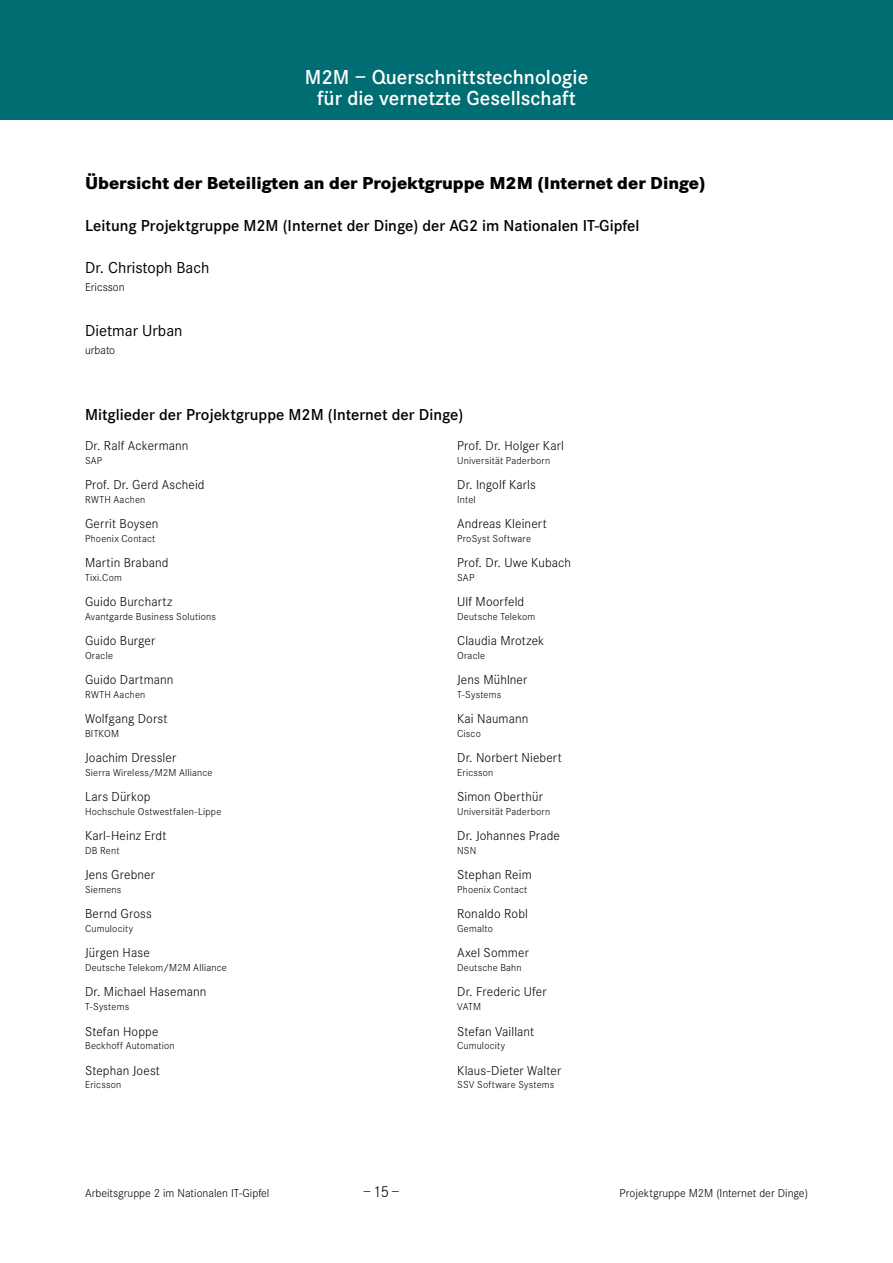
<style>
.page{position:relative;width:893px;height:1263px;background:#fff}
.page>*{position:absolute;margin:0;border:0;box-sizing:border-box;transform-origin:0 0}
.t1{font:600 21px/21px "Corporate S";color:#fff;text-align:center}
.t2{font:800 18px "Corporate S";color:#000}
.t3{font:600 16.5px "Corporate S";color:#000}
.t4{font:16.5px "Corporate S";color:#000}
.t5{font:300 16.5px "Corporate S";color:#000}
.t6{font:300 13.5px "Corporate S";letter-spacing:.01em;color:#000}
.t7{font:300 12px "Corporate S";color:#000}
.t8{font:300 10.5px "Corporate S";letter-spacing:.02em;color:#000}
</style>
<div class="page">
<div style="left:0;top:0;width:893px;height:120px;background:#006d72"></div>
<h1 class="t1" style="left:305px;top:67px;width:285px">M2M – Querschnittstechnologie für die vernetzte Gesellschaft</h1>
<h2 class="t2" style="left:85px;top:172px;width:622px">Übersicht der Beteiligten an der Projektgruppe M2M (Internet der Dinge)</h2>
<p class="t3" style="left:85px;top:216px;width:556px">Leitung Projektgruppe M2M (Internet der Dinge) der AG2 im Nationalen IT-Gipfel</p>
<p class="t4" style="left:85px;top:258px;width:126px">Dr. Christoph Bach</p>
<p class="t7" style="left:85px;top:280px;width:41px">Ericsson</p>
<p class="t4" style="left:85px;top:321px;width:99px">Dietmar Urban</p>
<p class="t7" style="left:85px;top:343px;width:32px">urbato</p>
<p class="t3" style="left:85px;top:405px;width:380px">Mitglieder der Projektgruppe M2M (Internet der Dinge)</p>
<p class="t6" style="left:85px;top:439px;width:105px">Dr. Ralf Ackermann</p>
<p class="t8" style="left:85px;top:455px;width:19px">SAP</p>
<p class="t6" style="left:85px;top:478px;width:121px">Prof. Dr. Gerd Ascheid</p>
<p class="t8" style="left:85px;top:494px;width:62px">RWTH Aachen</p>
<p class="t6" style="left:85px;top:517px;width:75px">Gerrit Boysen</p>
<p class="t8" style="left:85px;top:533px;width:72px">Phoenix Contact</p>
<p class="t6" style="left:85px;top:556px;width:85px">Martin Braband</p>
<p class="t8" style="left:85px;top:572px;width:38px">Tixi.Com</p>
<p class="t6" style="left:85px;top:595px;width:89px">Guido Burchartz</p>
<p class="t8" style="left:85px;top:611px;width:132px">Avantgarde Business Solutions</p>
<p class="t6" style="left:85px;top:634px;width:72px">Guido Burger</p>
<p class="t8" style="left:85px;top:650px;width:30px">Oracle</p>
<p class="t6" style="left:85px;top:673px;width:90px">Guido Dartmann</p>
<p class="t8" style="left:85px;top:689px;width:62px">RWTH Aachen</p>
<p class="t6" style="left:85px;top:712px;width:84px">Wolfgang Dorst</p>
<p class="t8" style="left:85px;top:728px;width:36px">BITKOM</p>
<p class="t6" style="left:85px;top:751px;width:93px">Joachim Dressler</p>
<p class="t8" style="left:85px;top:767px;width:129px">Sierra Wireless/M2M Alliance</p>
<p class="t6" style="left:85px;top:790px;width:67px">Lars Dürkop</p>
<p class="t8" style="left:85px;top:806px;width:138px">Hochschule Ostwestfalen-Lippe</p>
<p class="t6" style="left:85px;top:829px;width:83px">Karl-Heinz Erdt</p>
<p class="t8" style="left:85px;top:845px;width:36px">DB Rent</p>
<p class="t6" style="left:85px;top:868px;width:71px">Jens Grebner</p>
<p class="t8" style="left:85px;top:884px;width:38px">Siemens</p>
<p class="t6" style="left:85px;top:907px;width:68px">Bernd Gross</p>
<p class="t8" style="left:85px;top:923px;width:50px">Cumulocity</p>
<p class="t6" style="left:85px;top:946px;width:66px">Jürgen Hase</p>
<p class="t8" style="left:85px;top:962px;width:143px">Deutsche Telekom/M2M Alliance</p>
<p class="t6" style="left:85px;top:985px;width:123px">Dr. Michael Hasemann</p>
<p class="t8" style="left:85px;top:1001px;width:46px">T-Systems</p>
<p class="t6" style="left:85px;top:1024px;width:75px">Stefan Hoppe</p>
<p class="t8" style="left:85px;top:1040px;width:91px">Beckhoff Automation</p>
<p class="t6" style="left:85px;top:1063px;width:76px">Stephan Joest</p>
<p class="t8" style="left:85px;top:1079px;width:38px">Ericsson</p>
<p class="t6" style="left:457px;top:439px;width:108px">Prof. Dr. Holger Karl</p>
<p class="t8" style="left:457px;top:455px;width:95px">Universität Paderborn</p>
<p class="t6" style="left:457px;top:478px;width:80px">Dr. Ingolf Karls</p>
<p class="t8" style="left:457px;top:494px;width:20px">Intel</p>
<p class="t6" style="left:457px;top:517px;width:91px">Andreas Kleinert</p>
<p class="t8" style="left:457px;top:533px;width:75px">ProSyst Software</p>
<p class="t6" style="left:457px;top:556px;width:116px">Prof. Dr. Uwe Kubach</p>
<p class="t8" style="left:457px;top:572px;width:19px">SAP</p>
<p class="t6" style="left:457px;top:595px;width:69px">Ulf Moorfeld</p>
<p class="t8" style="left:457px;top:611px;width:80px">Deutsche Telekom</p>
<p class="t6" style="left:457px;top:634px;width:89px">Claudia Mrotzek</p>
<p class="t8" style="left:457px;top:650px;width:30px">Oracle</p>
<p class="t6" style="left:457px;top:673px;width:72px">Jens Mühlner</p>
<p class="t8" style="left:457px;top:689px;width:46px">T-Systems</p>
<p class="t6" style="left:457px;top:712px;width:73px">Kai Naumann</p>
<p class="t8" style="left:457px;top:728px;width:25px">Cisco</p>
<p class="t6" style="left:457px;top:751px;width:106px">Dr. Norbert Niebert</p>
<p class="t8" style="left:457px;top:767px;width:38px">Ericsson</p>
<p class="t6" style="left:457px;top:790px;width:87px">Simon Oberthür</p>
<p class="t8" style="left:457px;top:806px;width:95px">Universität Paderborn</p>
<p class="t6" style="left:457px;top:829px;width:104px">Dr. Johannes Prade</p>
<p class="t8" style="left:457px;top:845px;width:21px">NSN</p>
<p class="t6" style="left:457px;top:868px;width:76px">Stephan Reim</p>
<p class="t8" style="left:457px;top:884px;width:72px">Phoenix Contact</p>
<p class="t6" style="left:457px;top:907px;width:72px">Ronaldo Robl</p>
<p class="t8" style="left:457px;top:923px;width:37px">Gemalto</p>
<p class="t6" style="left:457px;top:946px;width:73px">Axel Sommer</p>
<p class="t8" style="left:457px;top:962px;width:66px">Deutsche Bahn</p>
<p class="t6" style="left:457px;top:985px;width:91px">Dr. Frederic Ufer</p>
<p class="t8" style="left:457px;top:1001px;width:26px">VATM</p>
<p class="t6" style="left:457px;top:1024px;width:79px">Stefan Vaillant</p>
<p class="t8" style="left:457px;top:1040px;width:50px">Cumulocity</p>
<p class="t6" style="left:457px;top:1063px;width:106px">Klaus-Dieter Walter</p>
<p class="t8" style="left:457px;top:1079px;width:99px">SSV Software Systems</p>
<p class="t7" style="left:85px;top:1186px;width:186px">Arbeitsgruppe 2 im Nationalen IT-Gipfel</p>
<p class="t5" style="left:363px;top:1183px;width:38px">–15–</p>
<p class="t7" style="left:619px;top:1186px;width:190px">Projektgruppe M2M (Internet der Dinge)</p>
</div>
